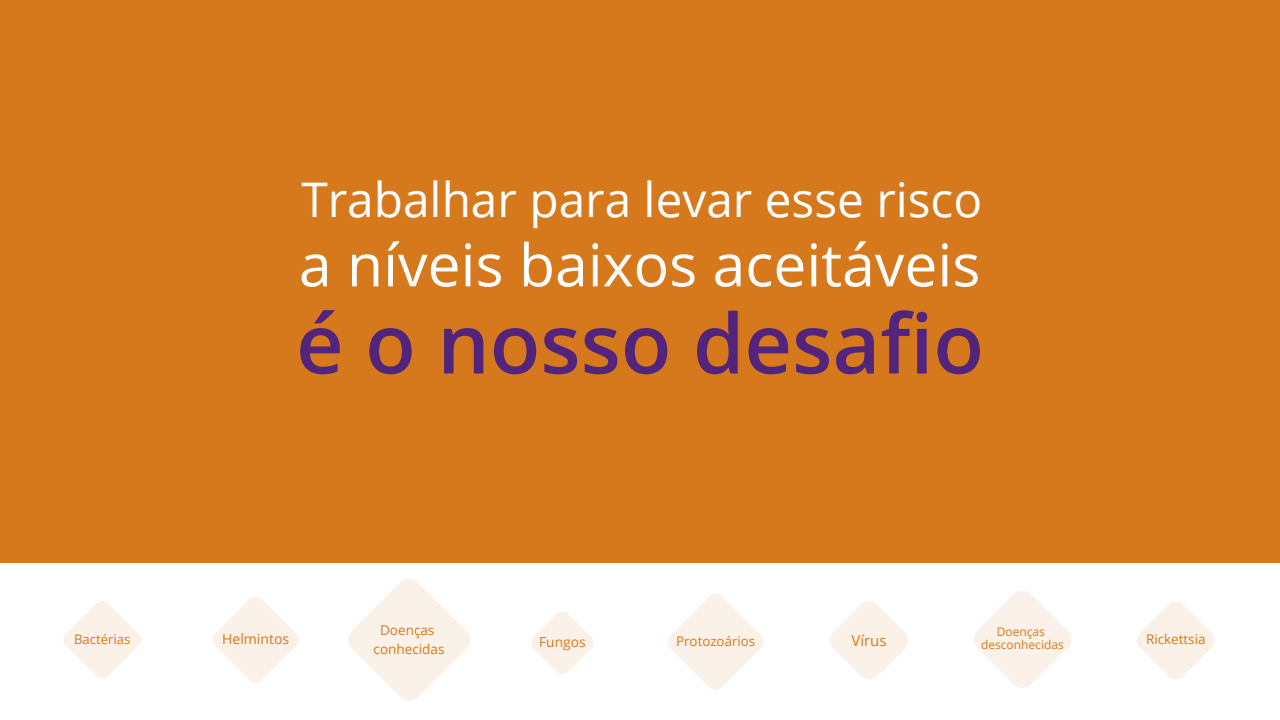
<style>
.page{position:relative;width:1280px;height:720px;background:#fff}
.page>*{position:absolute;margin:0;border:0;box-sizing:border-box;transform-origin:0 0}
.t1{font:600 82.65px "Open Sans";color:#53247c}
.t2{font:58.95px "Open Sans";color:#fff}
.t3{font:47.7px "Open Sans";color:#fff}
.t4{font:15px "Open Sans";color:#d6791d}
.t5{font:14.1px "Open Sans";color:#d6791d}
.t6{font:13.8px "Open Sans";color:#d6791d}
.t7{font:13.5px/19.2px "Open Sans";color:#d6791d;text-align:center}
.t8{font:13.35px "Open Sans";color:#d6791d}
.t9{font:13.2px "Open Sans";color:#d6791d}
.t10{font:12px/13.2px "Open Sans";color:#d6791d;text-align:center}
</style>
<div class="page">
<div style="left:0;top:0;width:1279px;height:562px;background:#d6791d"></div>
<svg style="left:213px;top:597px;width:86px;height:86px"></svg>
<svg style="left:63px;top:601px;width:78px;height:78px"></svg>
<svg style="left:531px;top:612px;width:62px;height:62px"></svg>
<svg style="left:668px;top:594px;width:96px;height:96px"></svg>
<svg style="left:830px;top:601px;width:78px;height:78px"></svg>
<svg style="left:974px;top:591px;width:97px;height:97px"></svg>
<svg style="left:1137px;top:601px;width:77px;height:78px"></svg>
<svg style="left:348px;top:579px;width:122px;height:122px"></svg>
<h3 class="t3" style="left:301px;top:167px;width:682px">Trabalhar para levar esse risco</h3>
<h2 class="t2" style="left:299px;top:225px;width:683px">a níveis baixos aceitáveis</h2>
<h1 class="t1" style="left:296px;top:287px;width:689px">é o nosso desafio</h1>
<p class="t7" style="left:373px;top:620px;width:72px">Doenças conhecidas</p>
<p class="t9" style="left:74px;top:630px;width:58px">Bactérias</p>
<p class="t5" style="left:222px;top:629px;width:69px">Helmintos</p>
<p class="t6" style="left:539px;top:632px;width:48px">Fungos</p>
<p class="t8" style="left:676px;top:632px;width:81px">Protozoários</p>
<p class="t4" style="left:851px;top:631px;width:37px">Vírus</p>
<p class="t10" style="left:981px;top:625px;width:84px">Doenças desconhecidas</p>
<p class="t7" style="left:1146px;top:629px;width:61px">Rickettsia</p>
</div>
